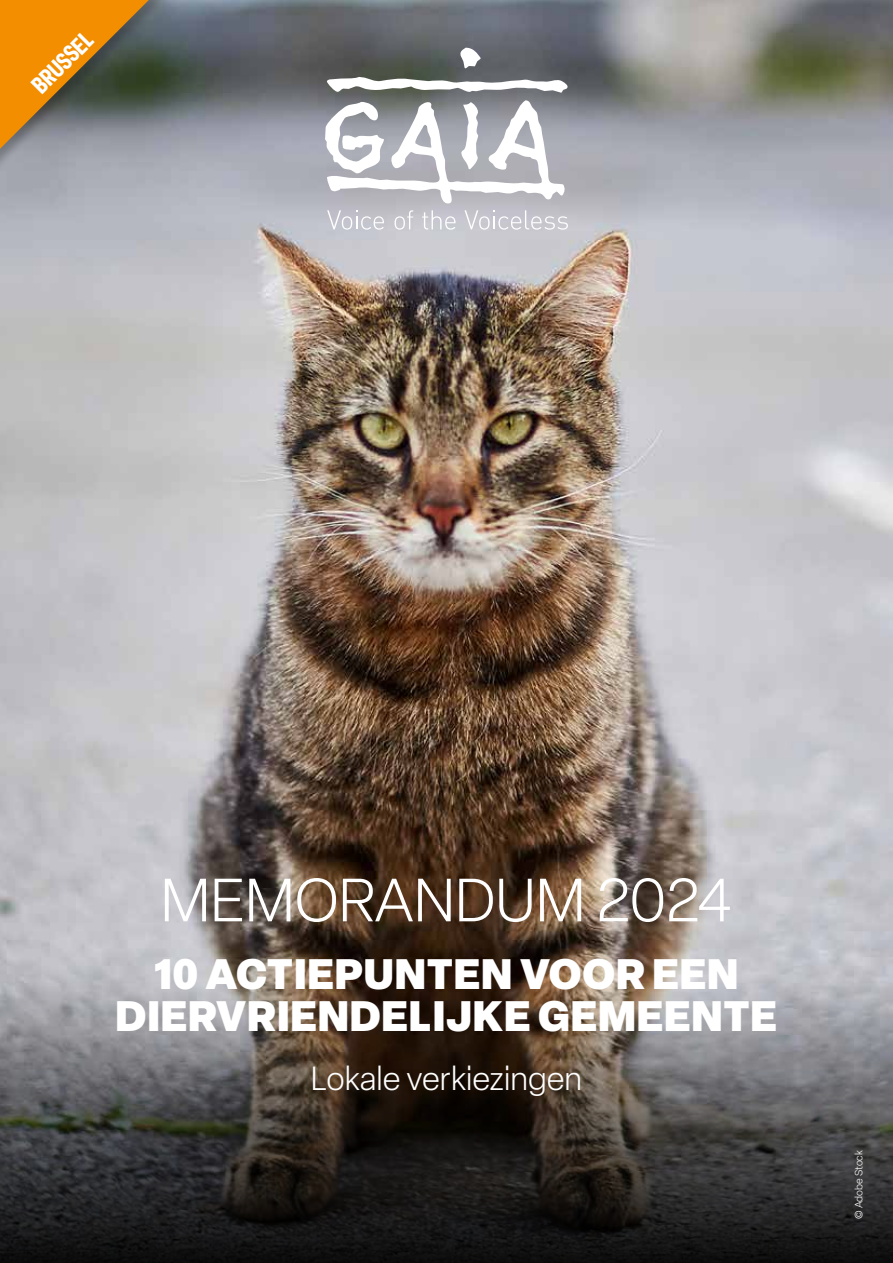
<style>
.page{position:relative;width:893px;height:1263px;background:#fff}
.page>*{position:absolute;margin:0;border:0;box-sizing:border-box;transform-origin:0 0}
.t1{font:300 60px "Elza";color:#fff}
.t2{font:900 42px/42px "Elza";letter-spacing:.02em;color:#fff;text-align:center}
.t3{font:300 33px "Elza";color:#fff}
.t4{font:700 condensed 24px "Elza";color:#fff}
.t5{font:300 10.5px "Elza";color:#fff}
</style>
<div class="page">
<img style="left:0;top:0;width:893px;height:940px">
<svg style="left:325px;top:48px;width:246px;height:182px"></svg>
<svg style="left:0;top:940px;width:893px;height:323px;background:#4f4a47"></svg>
<div style="left:0;top:0;width:183px;height:183px;background:#000;opacity:.25"></div>
<svg style="left:0;top:0;width:149px;height:149px;background:#a87a32"></svg>
<p class="t4" style="left:24px;top:78px;width:77px;rotate:-45deg">BRUSSEL</p>
<h1 class="t1" style="left:161px;top:861px;width:573px">MEMORANDUM 2024</h1>
<p class="t2" style="left:116px;top:952px;width:663px">10 ACTIEPUNTEN VOOR EEN<br>DIERVRIENDELIJKE GEMEENTE</p>
<p class="t3" style="left:311px;top:1057px;width:273px">Lokale verkiezingen</p>
<p class="t5" style="left:852px;top:1219px;width:70px;rotate:-90deg">© Adobe Stock</p>
</div>
